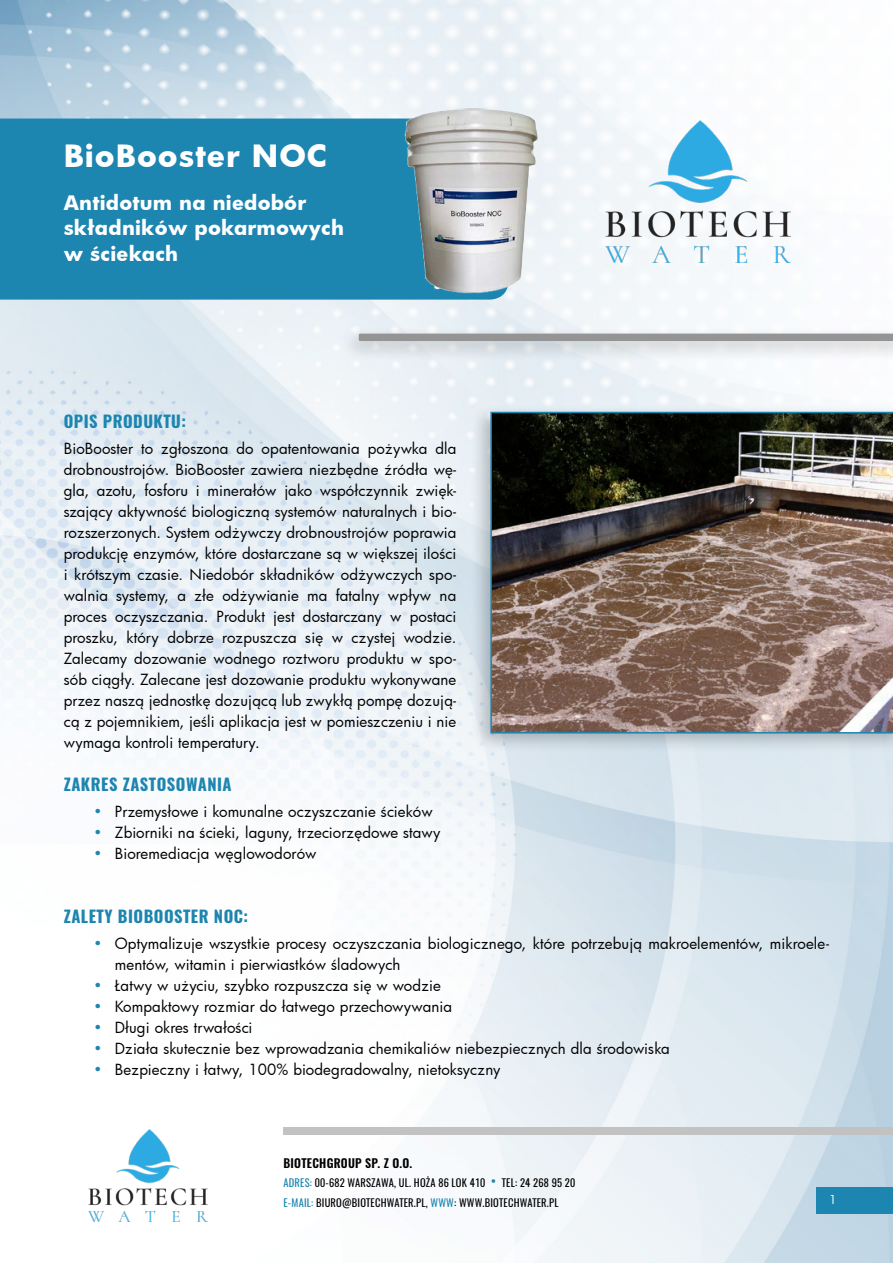
<style>
.page{position:relative;width:893px;height:1263px;background:#fff}
.page>*{position:absolute;margin:0;border:0;box-sizing:border-box;transform-origin:0 0}
.t1{font:700 30px "Futura";letter-spacing:.03em;color:#fff}
.t2{font:700 19.5px/25.5px "Futura";letter-spacing:.01em;color:#fff}
.t3{font:700 16.5px "Oswald";letter-spacing:.03em;color:#1c85b0}
.t4{font:15px/21px "Futura";letter-spacing:.01em;color:#000;text-align:justify}
.t5{font:600 12px "Oswald";letter-spacing:.02em;color:#000}
.t6{font:12px "Futura";color:#fff}
.t7{font:10.5px/19.5px "Oswald";letter-spacing:.02em;color:#000}
.s1{color:#1c85b0}
.s2{font-size:15px;color:#1c85b0}
</style>
<div class="page">
<img style="left:0;top:0;width:893px;height:1263px">
<div style="left:816px;top:1187px;width:77px;height:27px;background:#1c85b0"></div>
<img style="left:89px;top:1130px;width:118px;height:91px">
<div style="left:283px;top:1127px;width:610px;height:7px;background:#c2c2c3"></div>
<div style="left:0;top:119px;width:401px;height:181px;background:#1c85b0"></div>
<img style="left:605px;top:120px;width:185px;height:143px">
<div style="left:470px;top:403px;width:423px;height:351px;background:#000;opacity:.23"></div>
<img style="left:490px;top:412px;width:403px;height:321px">
<div style="left:339px;top:325px;width:554px;height:36px;background:#000;opacity:.23"></div>
<div style="left:359px;top:334px;width:534px;height:7px;background:#949494"></div>
<img style="left:401px;top:104px;width:154px;height:196px">
<h1 class="t1" style="left:64px;top:135px;width:264px">BioBooster NOC</h1>
<h2 class="t2" style="left:64px;top:189px;width:282px">Antidotum na niedobór składników pokarmowych w ściekach</h2>
<p class="t3" style="left:64px;top:410px;width:124px">OPIS PRODUKTU:</p>
<p class="t4" style="left:64px;top:437px;width:394px">BioBooster to zgłoszona do opatentowania pożywka dla drobnoustrojów. BioBooster zawiera niezbędne źródła wę&shy;gla, azotu, fosforu i minerałów jako współczynnik zwięk&shy;szający aktywność biologiczną systemów naturalnych i bio&shy;rozszerzonych. System odżywczy drobnoustrojów poprawia produkcję enzymów, które dostarczane są w większej ilości i krótszym czasie. Niedobór składników odżywczych spo&shy;walnia systemy, a złe odżywianie ma fatalny wpływ na proces oczyszczania. Produkt jest dostarczany w postaci proszku, który dobrze rozpuszcza się w czystej wodzie.<br>Zalecamy dozowanie wodnego roztworu produktu w spo&shy;sób ciągły. Zalecane jest dozowanie produktu wykonywane przez naszą jednostkę dozującą lub zwykłą pompę dozują&shy;cą z pojemnikiem, jeśli aplikacja jest w pomieszczeniu i nie wymaga kontroli temperatury.</p>
<p class="t3" style="left:64px;top:773px;width:169px">ZAKRES ZASTOSOWANIA</p>
<p class="t4" style="left:94px;top:800px;width:341px"><span class="s1">•</span> Przemysłowe i komunalne oczyszczanie ścieków</p>
<p class="t4" style="left:94px;top:821px;width:348px"><span class="s1">•</span> Zbiorniki na ścieki, laguny, trzeciorzędowe stawy</p>
<p class="t4" style="left:94px;top:842px;width:225px"><span class="s1">•</span> Bioremediacja węglowodorów</p>
<p class="t3" style="left:64px;top:905px;width:186px">ZALETY BIOBOOSTER NOC:</p>
<p class="t4" style="left:115px;top:932px;width:716px;text-indent:-21px"><span class="s1">•</span> Optymalizuje wszystkie procesy oczyszczania biologicznego, które potrzebują makroelementów, mikroele&shy;mentów, witamin i pierwiastków śladowych</p>
<p class="t4" style="left:94px;top:974px;width:349px"><span class="s1">•</span> Łatwy w użyciu, szybko rozpuszcza się w wodzie</p>
<p class="t4" style="left:94px;top:995px;width:360px"><span class="s1">•</span> Kompaktowy rozmiar do łatwego przechowywania</p>
<p class="t4" style="left:94px;top:1016px;width:160px"><span class="s1">•</span> Długi okres trwałości</p>
<p class="t4" style="left:94px;top:1037px;width:578px"><span class="s1">•</span> Działa skutecznie bez wprowadzania chemikaliów niebezpiecznych dla środowiska</p>
<p class="t4" style="left:94px;top:1058px;width:408px"><span class="s1">•</span> Bezpieczny i łatwy, 100% biodegradowalny, nietoksyczny</p>
<p class="t5" style="left:283px;top:1154px;width:130px">BIOTECHGROUP SP. Z O.O.</p>
<p class="t7" style="left:283px;top:1173px;width:293px"><span class="s1">ADRES:</span> 00-682 WARSZAWA, UL. HOŻA 86 LOK 410 <span class="s2">•</span> TEL: 24 268 95 20<br><span class="s1">E-MAIL:</span> BIURO@BIOTECHWATER.PL, <span class="s1">WWW</span>: WWW.BIOTECHWATER.PL</p>
<p class="t6" style="left:829px;top:1191px;width:9px">1</p>
</div>
